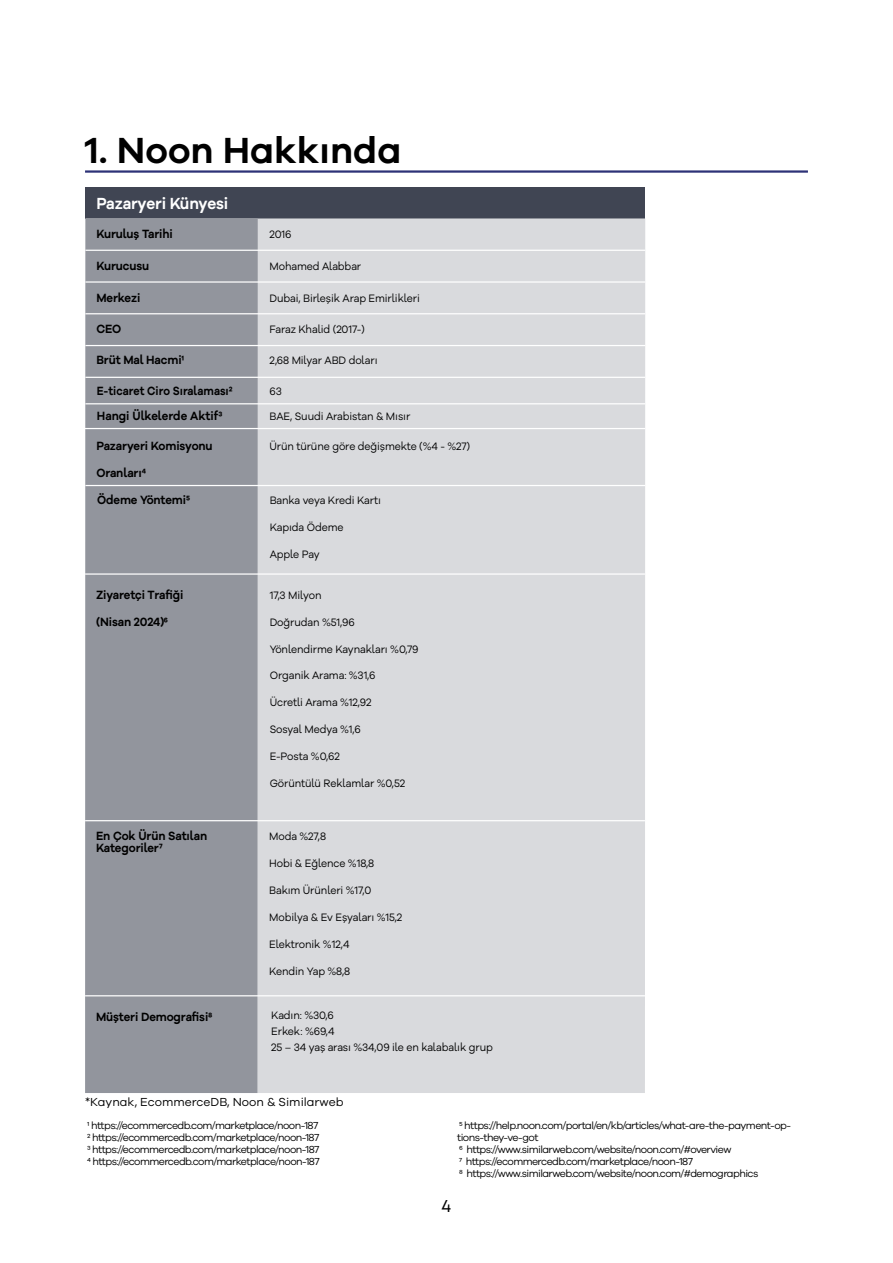
<style>
.page{position:relative;width:893px;height:1263px;background:#fff}
.page>*{position:absolute;margin:0;border:0;box-sizing:border-box;transform-origin:0 0}
.t1{font:600 37.5px "Galano Grotesque W05";color:#000}
.t2{font:18px "Mont";color:#000}
.t3{font:600 16.65px "Galano Grotesque Alt W05";letter-spacing:-.01em;color:#fff;scale:.94 1}
.t4{font:600 12.3px/26.8px "Galano Grotesque Alt W05";letter-spacing:-.01em;color:#000;scale:.94 1}
.t5{font:600 12.3px "Galano Grotesque Alt W05";letter-spacing:-.01em;color:#000;scale:.89 1}
.t6{font:12px "Galano Grotesque W05";color:#000}
.t7{font:11.1px/16px "Galano Grotesque Alt W05";letter-spacing:-.01em;color:#000;scale:.94 1}
.t8{font:10.5px/12px "Galano Grotesque W05";letter-spacing:-.055em;color:#000}
</style>
<div class="page">
<hr style="left:85px;top:170px;width:723px;height:3px;background:#2d3277">
<div style="left:85px;top:187px;width:560px;height:31px;background:#404553"></div>
<div style="left:85px;top:218px;width:560px;height:875px;background:#d9dadd"></div>
<div style="left:85px;top:218px;width:173px;height:875px;background:#92959d"></div>
<hr style="left:85px;top:250px;width:560px;height:1px;background:#fff">
<hr style="left:85px;top:281px;width:560px;height:2px;background:#fff">
<hr style="left:85px;top:313px;width:560px;height:1px;background:#fff">
<hr style="left:85px;top:345px;width:560px;height:1px;background:#fff">
<hr style="left:85px;top:377px;width:560px;height:1px;background:#fff">
<hr style="left:85px;top:485px;width:560px;height:1px;background:#fff">
<hr style="left:85px;top:820px;width:560px;height:1px;background:#fff">
<hr style="left:85px;top:995px;width:560px;height:1px;background:#fff">
<hr style="left:85px;top:403px;width:560px;height:1px;background:#fff">
<hr style="left:85px;top:428px;width:560px;height:1px;background:#fff">
<hr style="left:85px;top:573px;width:560px;height:2px;background:#fff">
<h1 class="t1" style="left:85px;top:128px;width:318px">1. Noon Hakkında</h1>
<h3 class="t3" style="left:96px;top:193px;width:142px">Pazaryeri Künyesi</h3>
<p class="t4" style="left:96px;top:221px;width:83px">Kuruluş Tarihi</p>
<p class="t7" style="left:269px;top:226px;width:25px">2016</p>
<p class="t7" style="left:269px;top:258px;width:99px">Mohamed Alabbar</p>
<p class="t7" style="left:269px;top:290px;width:161px">Dubai, Birleşik Arap Emirlikleri</p>
<p class="t7" style="left:269px;top:321px;width:103px">Faraz Khalid (2017-)</p>
<p class="t4" style="left:96px;top:252px;width:58px">Kurucusu</p>
<p class="t4" style="left:96px;top:284px;width:48px">Merkezi</p>
<p class="t4" style="left:96px;top:315px;width:28px">CEO</p>
<p class="t4" style="left:96px;top:346px;width:95px">Brüt Mal Hacmi1</p>
<p class="t7" style="left:269px;top:352px;width:117px">2,68 Milyar ABD doları</p>
<p class="t5" style="left:97px;top:383px;width:154px">E-ticaret Ciro Sıralaması2</p>
<p class="t7" style="left:270px;top:383px;width:15px">63</p>
<p class="t4" style="left:97px;top:402px;width:135px">Hangi Ülkelerde Aktif3</p>
<p class="t7" style="left:270px;top:408px;width:151px">BAE, Suudi Arabistan &amp; Mısır</p>
<p class="t4" style="left:96px;top:432px;width:125px">Pazaryeri Komisyonu<br>Oranları4</p>
<p class="t7" style="left:269px;top:438px;width:215px">Ürün türüne göre değişmekte (%4 - %27)</p>
<p class="t4" style="left:97px;top:486px;width:100px">Ödeme Yöntemi5</p>
<p class="t7" style="left:270px;top:492px;width:120px">Banka veya Kredi Kartı</p>
<p class="t7" style="left:270px;top:519px;width:80px">Kapıda Ödeme</p>
<p class="t7" style="left:270px;top:546px;width:55px">Apple Pay</p>
<p class="t7" style="left:270px;top:587px;width:57px">17,3 Milyon</p>
<p class="t7" style="left:270px;top:614px;width:92px">Doğrudan %51,96</p>
<p class="t7" style="left:270px;top:640px;width:160px">Yönlendirme Kaynakları %0,79</p>
<p class="t7" style="left:270px;top:667px;width:114px">Organik Arama: %31,6</p>
<p class="t7" style="left:270px;top:694px;width:110px">Ücretli Arama %12,92</p>
<p class="t7" style="left:270px;top:721px;width:98px">Sosyal Medya %1,6</p>
<p class="t7" style="left:270px;top:748px;width:76px">E-Posta %0,62</p>
<p class="t7" style="left:270px;top:775px;width:146px">Görüntülü Reklamlar %0,52</p>
<p class="t4" style="left:96px;top:581px;width:94px">Ziyaretçi Trafiği (Nisan 2024)6</p>
<p class="t4" style="left:96px;top:829px;width:120px;line-height:12.1px">En Çok Ürün Satılan<br>Kategoriler7</p>
<p class="t7" style="left:269px;top:828px;width:62px">Moda %27,8</p>
<p class="t7" style="left:269px;top:855px;width:113px">Hobi &amp; Eğlence %18,8</p>
<p class="t7" style="left:269px;top:882px;width:110px">Bakım Ürünleri %17,0</p>
<p class="t7" style="left:269px;top:909px;width:143px">Mobilya &amp; Ev Eşyaları %15,2</p>
<p class="t7" style="left:269px;top:935px;width:87px">Elektronik %12,4</p>
<p class="t7" style="left:269px;top:962px;width:88px">Kendin Yap %8,8</p>
<p class="t4" style="left:96px;top:1003px;width:125px">Müşteri Demografisi8</p>
<p class="t7" style="left:271px;top:1007px;width:237px">Kadın: %30,6<br>Erkek: %69,4<br>25 – 34 yaş arası %34,09 ile en kalabalık grup</p>
<p class="t6" style="left:85px;top:1095px;width:260px">*Kaynak, EcommerceDB, Noon &amp; Similarweb</p>
<p class="t8" style="left:87px;top:1119px;width:234px">1 https://ecommercedb.com/marketplace/noon-187<br>2 https://ecommercedb.com/marketplace/noon-187<br>3 https://ecommercedb.com/marketplace/noon-187<br>4 https://ecommercedb.com/marketplace/noon-187</p>
<p class="t8" style="left:457px;top:1119px;width:336px">5 https://help.noon.com/portal/en/kb/articles/what-are-the-payment-op&shy;tions-they-ve-got<br>6 https://www.similarweb.com/website/noon.com/#overview<br>7 https://ecommercedb.com/marketplace/noon-187<br>8 https://www.similarweb.com/website/noon.com/#demographics</p>
<h2 class="t2" style="left:442px;top:1194px;width:11px">4</h2>
</div>
